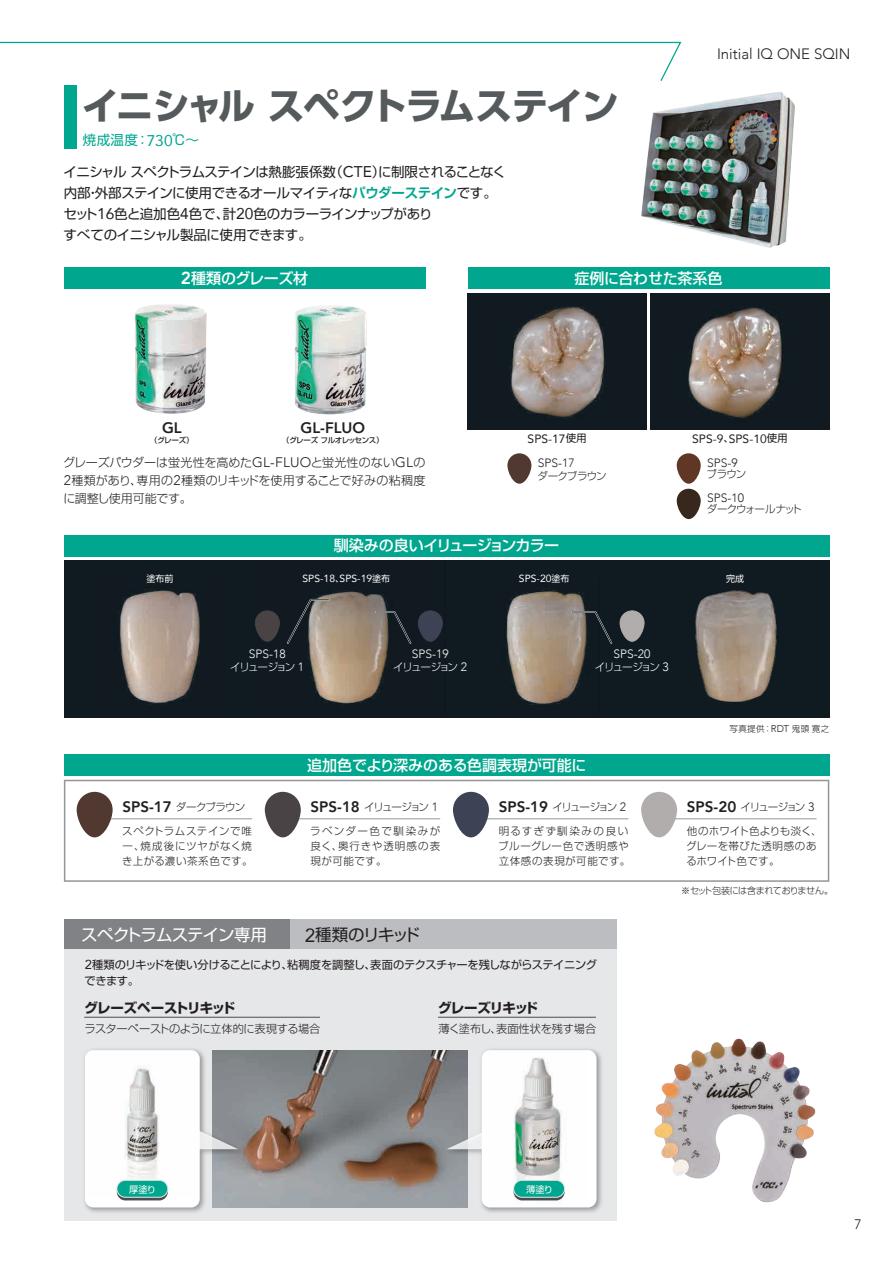
<style>
.page{position:relative;width:893px;height:1263px;background:#fff}
.page>*{position:absolute;margin:0;border:0;box-sizing:border-box;transform-origin:0 0}
.t1{font:700 37.5px "UD Shin Go Pro";letter-spacing:-.07em;color:#555a5d}
.t2{font:16.5px "Shin Go Pro";letter-spacing:-.055em;color:#fff}
.t3{font:16.5px "Shin Go Pro";letter-spacing:-.1em;color:#231f20}
.t4{font:800 15.15px "Avenir";color:#231f20}
.t5{font:500 15px "Shin Go Pro";letter-spacing:-.02em;color:#fff}
.t6{font:500 15px "Shin Go Pro";letter-spacing:-.045em;color:#fff}
.t7{font:300 15px "Avenir";color:#231f20}
.t8{font:300 13.8px "Avenir";color:#231f20}
.t9{font:13.5px/21px "Shin Go Pro";letter-spacing:-.04em;color:#231f20}
.t10{font:700 13.5px "Shin Go Pro";letter-spacing:-.065em;color:#231f20}
.t11{font:13.5px "Shin Go Pro";color:#00a78e}
.t12{font:12.15px "Avenir";color:#231f20}
.t13{font:300 12.15px "Avenir";color:#fff}
.t14{font:300 12.15px "Avenir";color:#231f20}
.t15{font:300 12px/18px "Shin Go Pro";letter-spacing:.005em;color:#231f20;text-align:justify}
.t16{font:11.25px/15.8px "Shin Go Pro";letter-spacing:-.045em;color:#231f20}
.t17{font:300 11.25px "Shin Go Pro";letter-spacing:-.03em;color:#231f20}
.t18{font:300 10.5px/15px "Shin Go Pro";letter-spacing:.04em;color:#231f20;text-align:justify}
.t19{font:300 10.5px "Shin Go Pro";letter-spacing:-.15em;color:#231f20}
.t20{font:300 10.5px/15px "Shin Go Pro";letter-spacing:.06em;color:#231f20}
.t21{font:300 10.5px "Shin Go Pro";letter-spacing:-.15em;color:#fff}
.t22{font:300 10.5px "Shin Go Pro";letter-spacing:-.075em;color:#231f20}
.t23{font:300 10.5px "Shin Go Pro";letter-spacing:-.1em;color:#231f20}
.t24{font:10.35px "Avenir";color:#fff}
.t25{font:9.3px "Shin Go Pro";letter-spacing:-.045em;color:#fff}
.t26{font:300 9px "Shin Go Pro";letter-spacing:-.045em;color:#231f20}
.t27{font:9px "Shin Go Pro";color:#fff}
.t28{font:300 8.55px "Shin Go Pro";letter-spacing:.045em;color:#231f20}
.t29{font:500 7.5px "Shin Go Pro";letter-spacing:-.04em;color:#231f20}
.s1{font-family:"Avenir";font-size:15.45px}
.s2{font-family:"Shin Go Pro De";font-weight:700;color:#00a78e}
.s3{font-family:"Avenir";font-weight:800;font-size:17.25px}
.s4{font-family:"Avenir";font-size:13.8px}
.s5{font-family:"Shin Go Pro";font-size:10.5px}
.s6{font-family:"Shin Go Pro";font-size:9px}
.s7{font-family:"Avenir";font-size:12.15px}
.s8{font-family:"Avenir";font-weight:800;font-size:15.15px}
.s9{font-family:"Avenir";font-size:18.9px}
.s10{font-family:"Avenir";font-size:12.9px}
.s11{font-family:"Avenir";font-size:9.9px}
</style>
<div class="page">
<div style="left:64px;top:919px;width:553px;height:302px;background:#e6e7e9"></div>
<div style="left:64px;top:919px;width:553px;height:30px;background:#bcbdc0"></div>
<div style="left:64px;top:919px;width:226px;height:30px;background:#808285"></div>
<img style="left:247px;top:1050px;width:195px;height:157px">
<div style="left:64px;top:85px;width:13px;height:64px;background:#00a78e"></div>
<img style="left:84px;top:1050px;width:163px;height:163px">
<div style="left:85px;top:1050px;width:115px;height:157px;background:#fff;border-radius:9px"></div>
<svg style="left:202px;top:1112px;width:36px;height:37px"></svg>
<img style="left:442px;top:1049px;width:160px;height:164px">
<div style="left:482px;top:1050px;width:114px;height:157px;background:#fff;border-radius:9px"></div>
<svg style="left:446px;top:1112px;width:36px;height:37px"></svg>
<img style="left:84px;top:1049px;width:118px;height:147px">
<hr style="left:84px;top:1017px;width:236px;height:1px;background:#4b4c4d">
<svg style="left:117px;top:1183px;width:51px;height:17px"></svg>
<div style="left:117px;top:1180px;width:51px;height:17px;background:#00a78e;border-radius:9px"></div>
<div style="left:116px;top:1180px;width:52px;height:17px;border:1px solid #e6e7e9;border-radius:9px"></div>
<hr style="left:438px;top:1017px;width:158px;height:1px;background:#4b4c4d">
<img style="left:489px;top:1049px;width:97px;height:164px">
<img style="left:654px;top:1038px;width:162px;height:165px">
<div style="left:468px;top:267px;width:361px;height:22px;background:#00a78e"></div>
<div style="left:64px;top:267px;width:361px;height:22px;background:#00a78e"></div>
<div style="left:507px;top:453px;width:24px;height:31px;background:#513931;border-radius:12px"></div>
<div style="left:677px;top:453px;width:24px;height:31px;background:#603725;border-radius:12px"></div>
<div style="left:677px;top:489px;width:24px;height:30px;background:#37271c;border-radius:12px"></div>
<img style="left:468px;top:293px;width:178px;height:136px">
<img style="left:651px;top:293px;width:178px;height:136px">
<img style="left:134px;top:304px;width:73px;height:110px">
<img style="left:294px;top:305px;width:73px;height:109px">
<div style="left:64px;top:560px;width:765px;height:158px;background:#101a21"></div>
<img style="left:118px;top:589px;width:82px;height:116px">
<img style="left:506px;top:588px;width:80px;height:117px">
<img style="left:255px;top:590px;width:188px;height:114px">
<img style="left:638px;top:590px;width:139px;height:112px">
<div style="left:64px;top:535px;width:765px;height:21px;background:#00a78e"></div>
<div style="left:418px;top:611px;width:24px;height:30px;background:#3d4355;border-radius:12px"></div>
<div style="left:418px;top:611px;width:24px;height:30px;border:1px solid #3d4355;border-radius:12px"></div>
<div style="left:255px;top:611px;width:24px;height:30px;background:#494345;border-radius:12px"></div>
<div style="left:255px;top:611px;width:24px;height:30px;border:1px solid #494345;border-radius:12px"></div>
<svg style="left:285px;top:598px;width:45px;height:47px"></svg>
<svg style="left:374px;top:610px;width:39px;height:35px"></svg>
<svg style="left:570px;top:610px;width:43px;height:35px"></svg>
<div style="left:620px;top:611px;width:24px;height:30px;background:#b2adad;border-radius:12px"></div>
<div style="left:620px;top:611px;width:24px;height:30px;border:1px solid #b2adad;border-radius:12px"></div>
<svg style="left:514px;top:1183px;width:51px;height:17px"></svg>
<div style="left:514px;top:1180px;width:51px;height:17px;background:#00a78e;border-radius:9px"></div>
<div style="left:513px;top:1180px;width:52px;height:17px;border:1px solid #e6e7e9;border-radius:9px"></div>
<img style="left:641px;top:92px;width:154px;height:156px">
<svg style="left:64px;top:780px;width:765px;height:102px"></svg>
<div style="left:77px;top:792px;width:36px;height:45px;background:#513931;border-radius:18px"></div>
<hr style="left:286px;top:818px;width:154px;height:1px;background:#939598">
<hr style="left:474px;top:818px;width:154px;height:1px;background:#939598">
<hr style="left:662px;top:818px;width:154px;height:1px;background:#939598">
<div style="left:64px;top:754px;width:765px;height:21px;background:#00a78e"></div>
<div style="left:265px;top:792px;width:36px;height:45px;background:#494345;border-radius:18px"></div>
<div style="left:453px;top:792px;width:36px;height:45px;background:#3d4355;border-radius:18px"></div>
<div style="left:641px;top:792px;width:36px;height:45px;background:#b2adad;border-radius:18px"></div>
<svg style="left:0;top:41px;width:682px;height:40px"></svg>
<h1 class="t1" style="left:82px;top:75px;width:539px">イニシャル スペクトラムステイン</h1>
<p class="t11" style="left:83px;top:129px;width:118px">焼成温度：<span class="s1">730</span>℃～</p>
<p class="t9" style="left:63px;top:160px;width:444px">イニシャルスペクトラムステインは熱膨張係数（<span class="s1">CTE</span>）に制限されることなく内部・外部ステインに使用できるオールマイティな<span class="s2">パウダーステイン</span>です。セット<span class="s1">16</span>色と追加色<span class="s1">4</span>色で、計<span class="s1">20</span>色のカラーラインナップがあり<br>すべてのイニシャル製品に使用できます。</p>
<p class="t7" style="left:717px;top:45px;width:135px">Initial IQ ONE SQIN</p>
<p class="t5" style="left:181px;top:266px;width:129px"><span class="s3">2</span>種類のグレーズ材</p>
<p class="t5" style="left:574px;top:266px;width:150px">症例に合わせた茶系色</p>
<p class="t4" style="left:301px;top:416px;width:66px">GL-FLUO</p>
<p class="t29" style="left:282px;top:434px;width:103px">（グレーズフルオレッセンス）</p>
<p class="t15" style="left:63px;top:452px;width:364px">グレーズパウダーは蛍光性を高めた<span class="s4">GL-FLUO</span>と蛍光性のない<span class="s4">GL</span>の<span class="s4">2</span>種類があり、専用の<span class="s4">2</span>種類のリキッドを使用することで好みの粘稠度に調整し使用可能です。</p>
<p class="t4" style="left:162px;top:416px;width:21px">GL</p>
<p class="t29" style="left:150px;top:434px;width:45px">（グレーズ）</p>
<p class="t12" style="left:528px;top:429px;width:61px">SPS-17<span class="s5">使用</span></p>
<p class="t12" style="left:692px;top:429px;width:97px">SPS-9<span class="s5">、</span>SPS-10<span class="s5">使用</span></p>
<p class="t14" style="left:538px;top:456px;width:38px">SPS-17</p>
<p class="t22" style="left:537px;top:467px;width:71px">ダークブラウン</p>
<p class="t14" style="left:707px;top:456px;width:32px">SPS-9</p>
<p class="t18" style="left:707px;top:465px;width:41px">ブラウン</p>
<p class="t14" style="left:707px;top:491px;width:38px">SPS-10</p>
<p class="t23" style="left:707px;top:501px;width:97px">ダークウォールナット</p>
<p class="t6" style="left:334px;top:533px;width:227px">馴染みの良いイリュージョンカラー</p>
<p class="t27" style="left:147px;top:571px;width:28px">塗布前</p>
<p class="t24" style="left:302px;top:570px;width:89px">SPS-18<span class="s6">、</span>SPS-19<span class="s6">塗布</span></p>
<p class="t24" style="left:519px;top:570px;width:52px">SPS-20<span class="s6">塗布</span></p>
<p class="t27" style="left:726px;top:571px;width:19px">完成</p>
<p class="t13" style="left:249px;top:647px;width:38px">SPS-18</p>
<p class="t21" style="left:230px;top:658px;width:75px">イリュージョン <span class="s7">1</span></p>
<p class="t13" style="left:412px;top:647px;width:38px">SPS-19</p>
<p class="t21" style="left:393px;top:658px;width:75px">イリュージョン <span class="s7">2</span></p>
<p class="t13" style="left:614px;top:647px;width:38px">SPS-20</p>
<p class="t21" style="left:595px;top:658px;width:75px">イリュージョン <span class="s7">3</span></p>
<p class="t22" style="left:122px;top:798px;width:124px"><span class="s8">SPS-17</span> ダークブラウン</p>
<p class="t18" style="left:122px;top:822px;width:132px">スペクトラムステインで唯一、焼成後にツヤがなく焼き上がる濃い茶系色です。</p>
<p class="t5" style="left:307px;top:752px;width:281px">追加色でより深みのある色調表現が可能に</p>
<p class="t19" style="left:310px;top:798px;width:129px"><span class="s8">SPS-18</span> イリュージョン <span class="s7">1</span></p>
<p class="t18" style="left:310px;top:822px;width:132px">ラベンダー色で馴染みが良く、奥行きや透明感の表現が可能です。</p>
<p class="t19" style="left:499px;top:798px;width:129px"><span class="s8">SPS-19</span> イリュージョン <span class="s7">2</span></p>
<p class="t20" style="left:498px;top:822px;width:134px">明るすぎず馴染みの良いブルーグレー色で透明感や立体感の表現が可能です。</p>
<p class="t2" style="left:81px;top:921px;width:187px">スペクトラムステイン専用</p>
<p class="t3" style="left:305px;top:921px;width:117px"><span class="s9">2</span>種類のリキッド</p>
<p class="t16" style="left:85px;top:955px;width:514px"><span class="s10">2</span>種類のリキッドを使い分けることにより、粘稠度を調整し、表面のテクスチャーを残しながらステイニングできます。</p>
<p class="t10" style="left:84px;top:997px;width:152px">グレーズペーストリキッド</p>
<p class="t17" style="left:84px;top:1020px;width:238px">ラスターペーストのように立体的に表現する場合</p>
<p class="t10" style="left:438px;top:997px;width:101px">グレーズリキッド</p>
<p class="t17" style="left:438px;top:1020px;width:159px">薄く塗布し、表面性状を残す場合</p>
<p class="t28" style="left:729px;top:722px;width:101px">写真提供：<span class="s11">RDT</span> 鬼頭寛之</p>
<p class="t19" style="left:687px;top:798px;width:129px"><span class="s8">SPS-20</span> イリュージョン <span class="s7">3</span></p>
<p class="t18" style="left:686px;top:822px;width:137px;text-align:left">他のホワイト色よりも淡く、グレーを帯びた透明感のあるホワイト色です。</p>
<p class="t26" style="left:681px;top:883px;width:154px">※セット包装には含まれておりません。</p>
<p class="t25" style="left:129px;top:1181px;width:29px">厚塗り</p>
<p class="t25" style="left:526px;top:1181px;width:29px">薄塗り</p>
<p class="t8" style="left:854px;top:1216px;width:9px">7</p>
</div>
